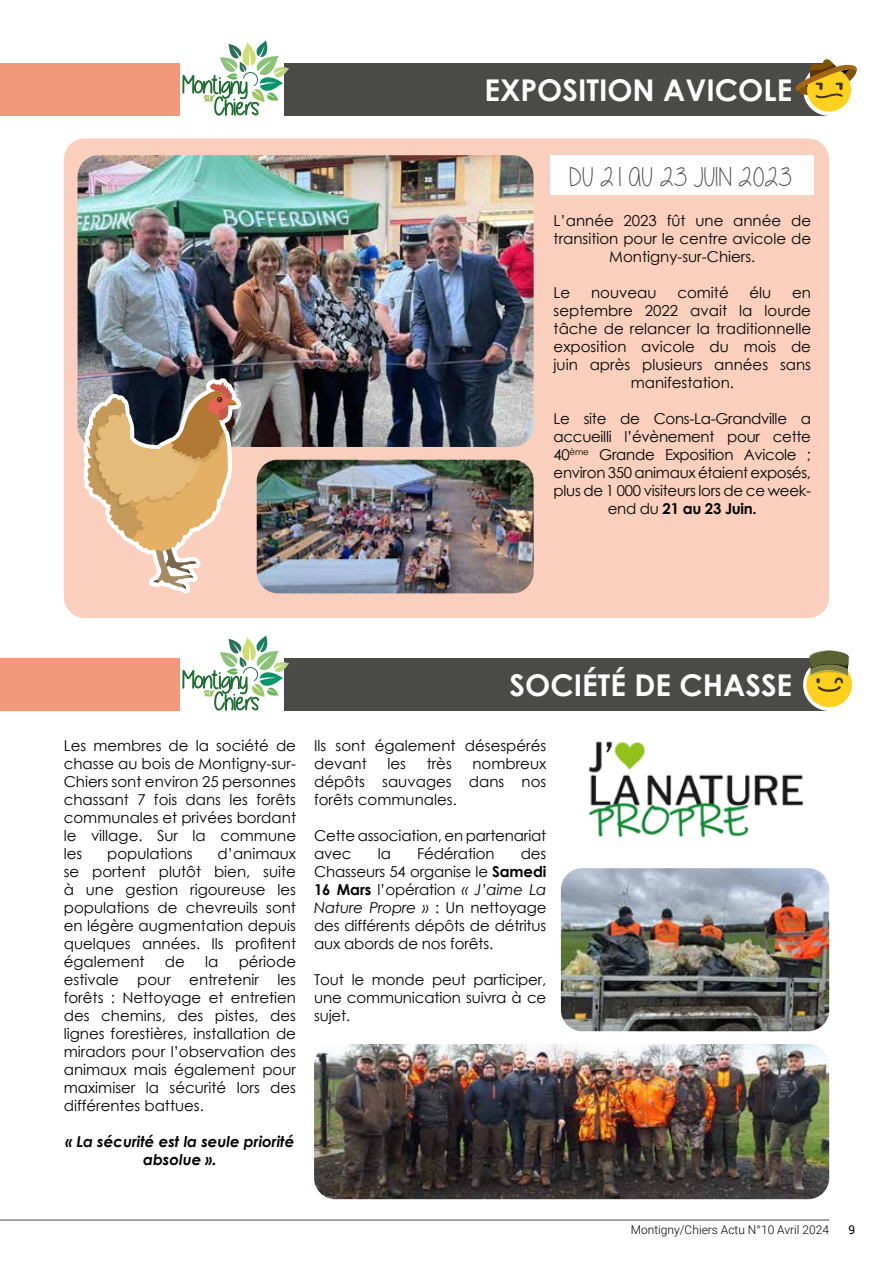
<style>
.page{position:relative;width:893px;height:1263px;background:#fff}
.page>*{position:absolute;margin:0;border:0;box-sizing:border-box;transform-origin:0 0}
.t1{font:700 30px "Century Gothic";color:#fff}
.t2{font:27px "Alittlesunshine";color:#4a4a49}
.t3{font:15px/18px "Century Gothic";color:#000;text-align:justify}
.t4{font:15px/18px "Century Gothic";letter-spacing:-.02em;color:#000;text-align:center}
.t5{font:italic 700 15px/18px "Century Gothic";color:#000;text-align:center}
.t6{font:300 12px "Roboto";color:#000}
.t7{font:12px "Roboto";color:#000}
.s1{font-weight:700}
.s2{font-style:italic}
</style>
<div class="page">
<hr style="left:0;top:1220px;width:829px;height:1px;background:#4a4a49">
<div style="left:0;top:64px;width:180px;height:52px;background:#f3997b"></div>
<div style="left:0;top:659px;width:180px;height:52px;background:#f3997b"></div>
<div style="left:284px;top:64px;width:545px;height:52px;background:#4a4a49"></div>
<div style="left:284px;top:659px;width:545px;height:52px;background:#4a4a49"></div>
<div style="left:803px;top:64px;width:52px;height:52px;background:#fff;border-radius:50%"></div>
<div style="left:803px;top:659px;width:52px;height:52px;background:#fff;border-radius:50%"></div>
<svg style="left:182px;top:40px;width:107px;height:76px"></svg>
<svg style="left:182px;top:635px;width:107px;height:76px"></svg>
<div style="left:64px;top:138px;width:765px;height:480px;background:#facfbd;border-radius:21px"></div>
<div style="left:551px;top:155px;width:263px;height:40px;background:#fff"></div>
<img style="left:561px;top:868px;width:268px;height:163px">
<img style="left:314px;top:1044px;width:515px;height:155px">
<img style="left:78px;top:155px;width:456px;height:292px">
<img style="left:257px;top:460px;width:277px;height:133px">
<img style="left:588px;top:741px;width:215px;height:97px">
<svg style="left:83px;top:378px;width:158px;height:215px"></svg>
<div style="left:807px;top:68px;width:44px;height:44px;background:#ffd11f;border-radius:50%"></div>
<svg style="left:793px;top:59px;width:64px;height:39px"></svg>
<div style="left:806px;top:661px;width:46px;height:47px;background:#ffd11f;border-radius:50%"></div>
<svg style="left:809px;top:650px;width:40px;height:42px"></svg>
<h1 class="t1" style="left:484px;top:67px;width:309px">EXPOSITION AVICOLE</h1>
<h2 class="t2" style="left:569px;top:163px;width:224px">DU 21 AU 23 JUIN 2023</h2>
<p class="t3" style="left:554px;top:211px;width:259px;text-align:center">L’année 2023 fût une année de transition pour le centre avicole de<br>Montigny-sur-Chiers.</p>
<p class="t3" style="left:554px;top:283px;width:18px">Le</p>
<p class="t3" style="left:591px;top:283px;width:67px">nouveau</p>
<p class="t3" style="left:677px;top:283px;width:53px">comité</p>
<p class="t3" style="left:749px;top:283px;width:23px">élu</p>
<p class="t3" style="left:792px;top:283px;width:20px">en</p>
<p class="t3" style="left:554px;top:301px;width:259px">septembre 2022 avait la lourde</p>
<p class="t3" style="left:554px;top:319px;width:259px">tâche de relancer la traditionnelle</p>
<p class="t3" style="left:554px;top:337px;width:259px">exposition avicole du mois de</p>
<p class="t3" style="left:554px;top:355px;width:259px">juin après plusieurs années sans</p>
<p class="t3" style="left:631px;top:373px;width:105px">manifestation.</p>
<p class="t4" style="left:554px;top:409px;width:259px">Le site de Cons-La-Grandville a accueilli l’évènement pour cette<br>40<sup>ème</sup> Grande Exposition Avicole ; environ 350 animaux étaient exposés, plus de 1 000 visiteurs lors de ce week&shy;end du <span class="s1">21 au 23 Juin.</span></p>
<p class="t3" style="left:64px;top:736px;width:234px">Les membres de la société de chasse au bois de Montigny-sur-Chiers sont environ 25 personnes chassant 7 fois dans les forêts communales et privées bordant le village. Sur la commune les</p>
<p class="t3" style="left:64px;top:844px;width:234px;text-indent:154px">d’animaux se portent plutôt bien, suite à une gestion rigoureuse les populations de chevreuils sont en légère augmentation depuis quelques années. Ils profitent également</p>
<p class="t3" style="left:107px;top:844px;width:87px">populations</p>
<p class="t3" style="left:64px;top:952px;width:234px;text-indent:175px">période estivale pour entretenir les forêts : Nettoyage et entretien des chemins, des pistes, des lignes forestières, installation de miradors pour l’observation des animaux mais également pour maximiser la sécurité lors des différentes battues.</p>
<p class="t5" style="left:65px;top:1132px;width:230px">« La sécurité est la seule priorité absolue ».</p>
<p class="t3" style="left:165px;top:952px;width:22px">de</p>
<p class="t3" style="left:205px;top:952px;width:15px">la</p>
<h1 class="t1" style="left:510px;top:662px;width:284px">SOCIÉTÉ DE CHASSE</h1>
<p class="t3" style="left:314px;top:736px;width:234px">Ils sont également désespérés devant</p>
<p class="t3" style="left:387px;top:754px;width:20px">les</p>
<p class="t3" style="left:427px;top:754px;width:27px">très</p>
<p class="t3" style="left:314px;top:754px;width:234px;text-indent:158px">nombreux dépôts sauvages dans nos forêts communales.</p>
<p class="t3" style="left:314px;top:826px;width:234px">Cette association, en partenariat avec</p>
<p class="t3" style="left:378px;top:844px;width:15px">la</p>
<p class="t3" style="left:417px;top:844px;width:79px">Fédération</p>
<p class="t3" style="left:314px;top:844px;width:234px;text-indent:207px">des Chasseurs 54 organise le <span class="s1">Samedi 16 Mars</span> l’opération <span class="s2">« J’aime La Nature Propre »</span> : Un nettoyage des différents dépôts de détritus aux abords de nos forêts.</p>
<p class="t3" style="left:314px;top:970px;width:234px">Tout le monde peut participer, une communication suivra à ce sujet.</p>
<p class="t6" style="left:631px;top:1222px;width:200px">Montigny/Chiers Actu N°10 Avril 2024</p>
<p class="t7" style="left:848px;top:1222px;width:8px">9</p>
</div>
